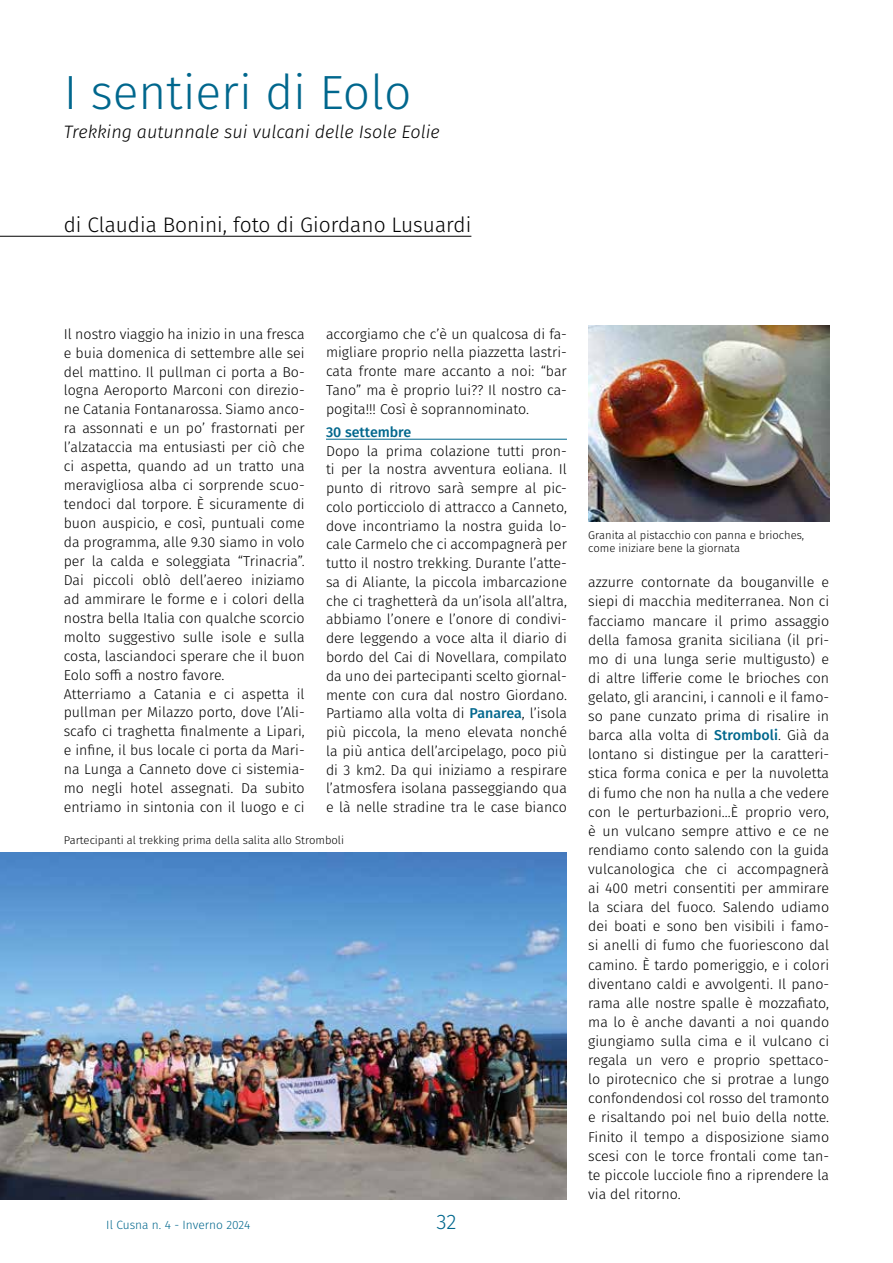
<style>
.page{position:relative;width:893px;height:1263px;background:#fff}
.page>*{position:absolute;margin:0;border:0;box-sizing:border-box;transform-origin:0 0}
.t1{font:300 48px "Fira Sans";color:#00678d}
.t2{font:300 21px "Fira Sans";color:#000}
.t3{font:300 21px "Fira Sans";color:#00678d}
.t4{font:italic 300 18px "Fira Sans";color:#000}
.t5{font:300 14.25px/19px "Fira Sans";color:#000;text-align:justify}
.t6{font:500 14.25px "Fira Sans";color:#00678d}
.t7{font:300 12px "Fira Sans";color:#00678d}
.t8{font:300 11.25px/13.5px "Fira Sans";color:#000}
.s1{font-weight:500;color:#00678d}
</style>
<div class="page">
<hr style="left:0;top:236px;width:471px;height:1px;background:#000">
<hr style="left:326px;top:439px;width:241px;height:1px;background:#00678d">
<img style="left:0;top:853px;width:567px;height:346px">
<img style="left:588px;top:325px;width:241px;height:197px">
<h1 class="t1" style="left:64px;top:58px;width:349px">I sentieri di Eolo</h1>
<p class="t4" style="left:64px;top:119px;width:378px">Trekking autunnale sui vulcani delle Isole Eolie</p>
<h2 class="t2" style="left:64px;top:209px;width:409px">di Claudia Bonini, foto di Giordano Lusuardi</h2>
<p class="t5" style="left:64px;top:324px;width:242px;text-align:left">Il nostro viaggio ha inizio in una fresca e buia domenica di settembre alle sei del mattino. Il pullman ci porta a Bo&shy;logna Aeroporto Marconi con direzio&shy;ne Catania Fontanarossa. Siamo anco&shy;ra assonnati e un po’ frastornati per l’alzataccia ma entusiasti per ciò che ci aspetta, quando ad un tratto una meravigliosa alba ci sorprende scuo&shy;tendoci dal torpore. È sicuramente di buon auspicio, e così, puntuali come da programma, alle 9.30 siamo in volo per la calda e soleggiata “Trinacria”.<br>Dai piccoli oblò dell’aereo iniziamo ad ammirare le forme e i colori della nostra bella Italia con qualche scorcio molto suggestivo sulle isole e sulla costa, lasciandoci sperare che il buon Eolo soffi a nostro favore.<br>Atterriamo a Catania e ci aspetta il pullman per Milazzo porto, dove l’Ali&shy;scafo ci traghetta finalmente a Lipari, e infine, il bus locale ci porta da Mari&shy;na Lunga a Canneto dove ci sistemia&shy;mo negli hotel assegnati. Da subito entriamo in sintonia con il luogo e ci</p>
<p class="t5" style="left:326px;top:324px;width:242px">accorgiamo che c’è un qualcosa di fa&shy;migliare proprio nella piazzetta lastri&shy;cata fronte mare accanto a noi: “bar Tano” ma è proprio lui?? Il nostro ca&shy;pogita!!! Così è soprannominato.</p>
<p class="t6" style="left:326px;top:420px;width:87px">30 settembre</p>
<p class="t5" style="left:326px;top:441px;width:242px">Dopo la prima colazione tutti pron&shy;ti per la nostra avventura eoliana. Il punto di ritrovo sarà sempre al pic&shy;colo porticciolo di attracco a Canneto, dove incontriamo la nostra guida lo&shy;cale Carmelo che ci accompagnerà per tutto il nostro trekking. Durante l’atte&shy;sa di Aliante, la piccola imbarcazione che ci traghetterà da un’isola all’altra, abbiamo l’onere e l’onore di condivi&shy;dere leggendo a voce alta il diario di bordo del Cai di Novellara, compilato da uno dei partecipanti scelto giornal&shy;mente con cura dal nostro Giordano.<br>Partiamo alla volta di <span class="s1">Panarea</span>, l’isola più piccola, la meno elevata nonché la più antica dell’arcipelago, poco più di 3 km2. Da qui iniziamo a respirare l’atmosfera isolana passeggiando qua e là nelle stradine tra le case bianco</p>
<p class="t8" style="left:64px;top:833px;width:282px">Partecipanti al trekking prima della salita allo Stromboli</p>
<p class="t7" style="left:106px;top:1216px;width:145px">Il Cusna n. 4 - Inverno 2024</p>
<h2 class="t3" style="left:436px;top:1207px;width:22px">32</h2>
<p class="t8" style="left:588px;top:528px;width:218px">Granita al pistacchio con panna e brioches, come iniziare bene la giornata</p>
<p class="t5" style="left:588px;top:573px;width:242px">azzurre contornate da bouganville e siepi di macchia mediterranea. Non ci facciamo mancare il primo assaggio della famosa granita siciliana (il pri&shy;mo di una lunga serie multigusto) e di altre lifferie come le brioches con gelato, gli arancini, i cannoli e il famo&shy;so pane cunzato prima di risalire in barca alla volta di <span class="s1">Stromboli</span>. Già da lontano si distingue per la caratteri&shy;stica forma conica e per la nuvoletta di fumo che non ha nulla a che vedere con le perturbazioni…È proprio vero, è un vulcano sempre attivo e ce ne rendiamo conto salendo con la guida vulcanologica che ci accompagnerà ai 400 metri consentiti per ammirare la sciara del fuoco. Salendo udiamo dei boati e sono ben visibili i famo&shy;si anelli di fumo che fuoriescono dal camino. È tardo pomeriggio, e i colori diventano caldi e avvolgenti. Il pano&shy;rama alle nostre spalle è mozzafiato, ma lo è anche davanti a noi quando giungiamo sulla cima e il vulcano ci regala un vero e proprio spettaco&shy;lo pirotecnico che si protrae a lungo confondendosi col rosso del tramonto e risaltando poi nel buio della notte.<br>Finito il tempo a disposizione siamo scesi con le torce frontali come tan&shy;te piccole lucciole fino a riprendere la via del ritorno.</p>
</div>
